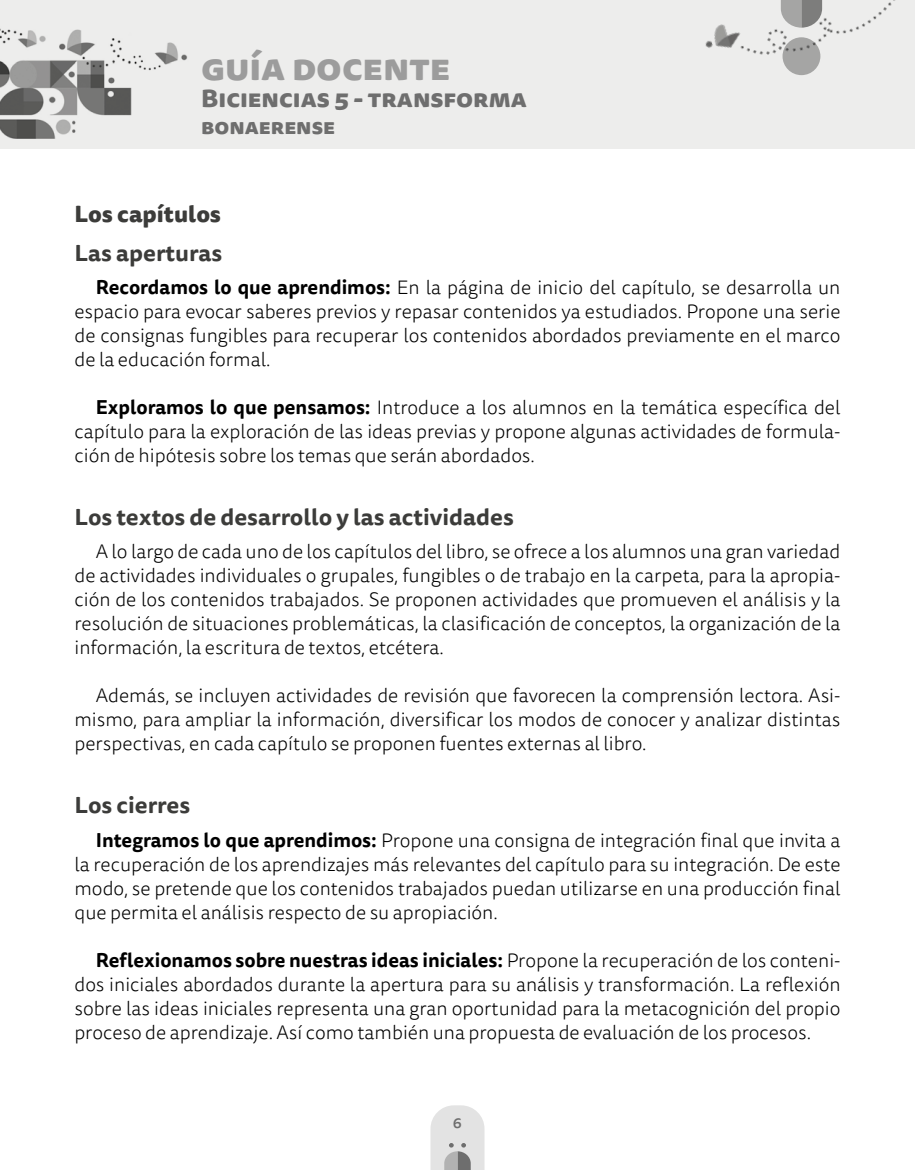
<style>
.page{position:relative;width:915px;height:1170px;background:#fff}
.page>*{position:absolute;margin:0;border:0;box-sizing:border-box;transform-origin:0 0}
.t1{font:800 36px "Tisa Sans Pro";color:#9c9c9c;scale:1.04 1}
.t2{font:800 24px "Tisa Sans Pro";color:#6e6e6e;scale:1.04 1}
.subsub{font:700 22.5px "Tisa Sans Pro";color:#3c3c3a;scale:1.04 1}
.Subtitulo_1_teoria{font:800 22.5px "Tisa Sans Pro";color:#3c3c3a;scale:1.04 1}
.t3{font:800 21px "Tisa Sans Pro";color:#6e6e6e;scale:1.04 1}
.txt_desarrollo_con_s{font:300 19.5px/24px "Tisa Sans Pro";color:#000;text-align:justify}
.t4{font:500 15px "Tisa Sans Pro";color:#6e6e6e}
.s1{font-weight:700}
</style>
<div class="page">
<div style="left:0;top:0;width:914px;height:149px;background:#ededec"></div>
<svg style="left:430px;top:1105px;width:54px;height:64px;background:#dadada"></svg>
<h1 class="t1" style="left:201px;top:40px;width:241px">guía docente</h1>
<p class="t2" style="left:201px;top:80px;width:314px">Biciencias 5 - transforma</p>
<p class="t3" style="left:201px;top:111px;width:130px">bonaerense</p>
<p class="Subtitulo_1_teoria" style="left:74px;top:197px;width:142px">Los capítulos</p>
<p class="subsub" style="left:74px;top:236px;width:144px">Las aperturas</p>
<p class="txt_desarrollo_con_s" style="left:74px;top:276px;width:767px;text-indent:21px"><span class="s1">Recordamos lo que aprendimos:</span> En la página de inicio del capítulo, se desarrolla un espacio para evocar saberes previos y repasar contenidos ya estudiados. Propone una serie de consignas fungibles para recuperar los contenidos abordados previamente en el marco de la educación formal.</p>
<p class="txt_desarrollo_con_s" style="left:74px;top:396px;width:767px;text-indent:21px"><span class="s1">Exploramos lo que pensamos:</span> Introduce a los alumnos en la temática específica del capítulo para la exploración de las ideas previas y propone algunas actividades de formula&shy;ción de hipótesis sobre los temas que serán abordados.</p>
<p class="subsub" style="left:74px;top:500px;width:424px">Los textos de desarrollo y las actividades</p>
<p class="txt_desarrollo_con_s" style="left:74px;top:540px;width:767px;text-indent:21px">A lo largo de cada uno de los capítulos del libro, se ofrece a los alumnos una gran variedad de actividades individuales o grupales, fungibles o de trabajo en la carpeta, para la apropia&shy;ción de los contenidos trabajados. Se proponen actividades que promueven el análisis y la resolución de situaciones problemáticas, la clasificación de conceptos, la organización de la información, la escritura de textos, etcétera.</p>
<p class="txt_desarrollo_con_s" style="left:74px;top:684px;width:767px;text-indent:21px">Además, se incluyen actividades de revisión que favorecen la comprensión lectora. Asi&shy;mismo, para ampliar la información, diversificar los modos de conocer y analizar distintas perspectivas, en cada capítulo se proponen fuentes externas al libro.</p>
<p class="subsub" style="left:74px;top:788px;width:113px">Los cierres</p>
<p class="txt_desarrollo_con_s" style="left:74px;top:828px;width:767px;text-indent:21px"><span class="s1">Integramos lo que aprendimos:</span> Propone una consigna de integración final que invita a la recuperación de los aprendizajes más relevantes del capítulo para su integración. De este modo, se pretende que los contenidos trabajados puedan utilizarse en una producción final que permita el análisis respecto de su apropiación.</p>
<p class="txt_desarrollo_con_s" style="left:74px;top:948px;width:767px;text-indent:21px"><span class="s1">Reflexionamos sobre nuestras ideas iniciales:</span> Propone la recuperación de los conteni&shy;dos iniciales abordados durante la apertura para su análisis y transformación. La reflexión sobre las ideas iniciales representa una gran oportunidad para la metacognición del propio proceso de aprendizaje. Así como también una propuesta de evaluación de los procesos.</p>
<p class="t4" style="left:453px;top:1111px;width:11px">6</p>
</div>
